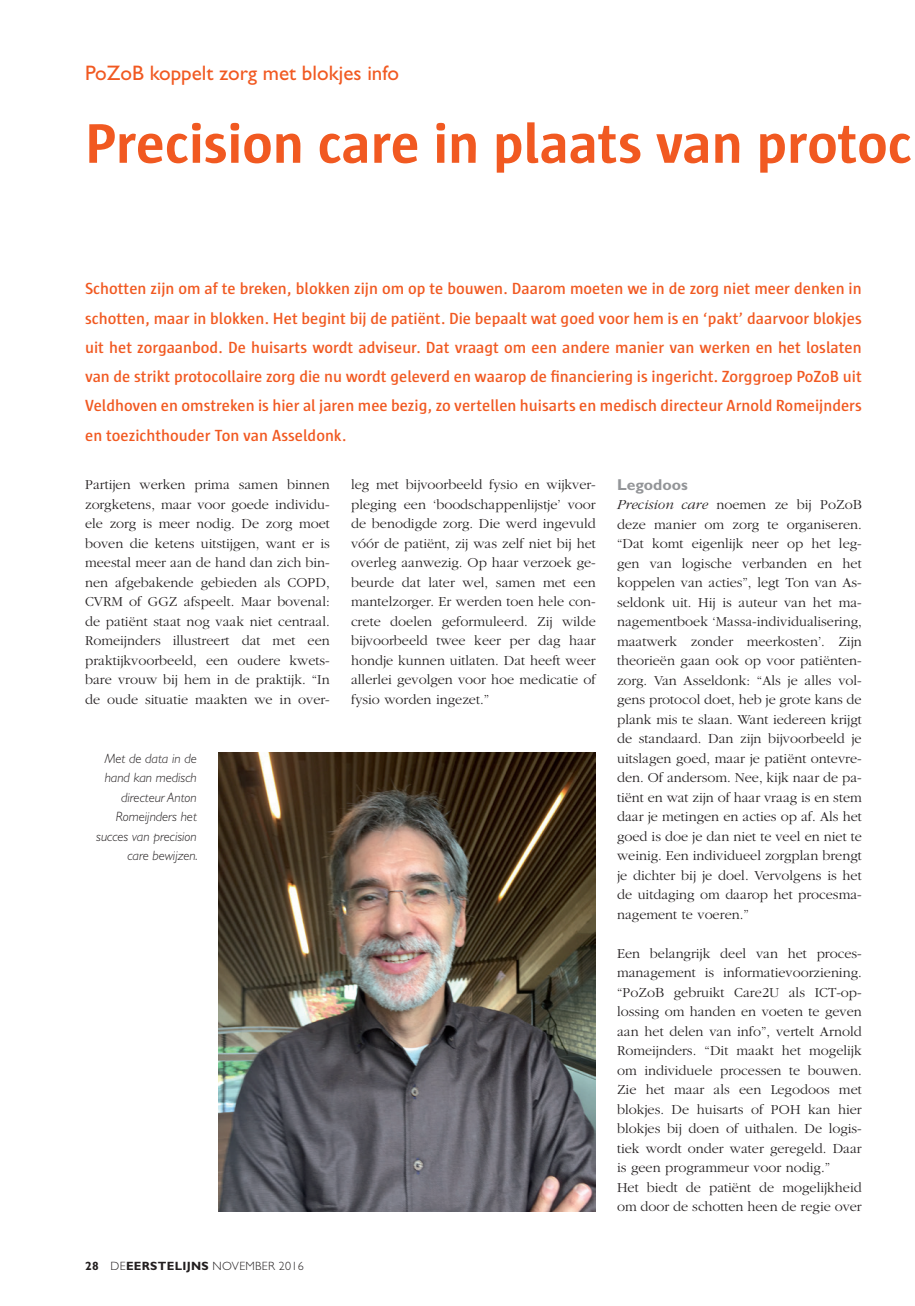
<style>
.page{position:relative;width:915px;height:1306px;background:#fff}
.page>*{position:absolute;margin:0;border:0;box-sizing:border-box;transform-origin:0 0}
.t1{font:700 57px "Sun";color:#f15921}
.t2{font:21px "Gill Sans";color:#f15921}
.t3{font:600 16.5px/29.2px "Sun";color:#f15921;text-align:justify}
.t4{font:700 15.75px "Gill Sans";color:#939598}
.t5{font:300 14.25px/19.5px "Garamond";color:#231f20;text-align:justify}
.t6{font:italic 300 13.5px/19.5px "Gill Sans";color:#231f20;text-align:right}
.t7{font:300 12px "Gill Sans";letter-spacing:.025em;color:#231f20}
.s1{font-weight:700}
.s2{font-style:italic}
</style>
<div class="page">
<img style="left:218px;top:753px;width:377px;height:458px">
<h2 class="t2" style="left:85px;top:61px;width:315px">PoZoB koppelt zorg met blokjes info</h2>
<h1 class="t1" style="left:85px;top:112px;width:828px">Precision care in plaats van protoc</h1>
<p class="t3" style="left:85px;top:274px;width:777px">Schotten zijn om af te breken, blokken zijn om op te bouwen. Daarom moeten we in de zorg niet meer denken in schotten, maar in blokken. Het begint bij de patiënt. Die bepaalt wat goed voor hem is en ‘pakt’ daarvoor blokjes uit het zorgaanbod. De huisarts wordt adviseur. Dat vraagt om een andere manier van werken en het loslaten van de strikt protocollaire zorg die nu wordt geleverd en waarop de financiering is ingericht. Zorggroep PoZoB uit Veldhoven en omstreken is hier al jaren mee bezig, zo vertellen huisarts en medisch directeur Arnold Romeijnders en toezichthouder Ton van Asseldonk.</p>
<p class="t5" style="left:85px;top:475px;width:246px">Partijen werken prima samen binnen zorgketens, maar voor goede individu&shy;ele zorg is meer nodig. De zorg moet boven die ketens uitstijgen, want er is meestal meer aan de hand dan zich bin&shy;nen afgebakende gebieden als COPD, CVRM of GGZ afspeelt. Maar bovenal: de patiënt staat nog vaak niet centraal.<br>Romeijnders illustreert dat met een praktijkvoorbeeld, een oudere kwets&shy;bare vrouw bij hem in de praktijk. “In de oude situatie maakten we in over-</p>
<p class="t6" style="left:96px;top:748px;width:103px">Met de data in de hand kan medisch directeur Anton<br>Romeijnders het succes van precision care bewijzen.</p>
<p class="t7" style="left:85px;top:1258px;width:220px"><span class="s1">28</span> DE<span class="s1">EERSTELIJNS</span> NOVEMBER 2016</p>
<p class="t5" style="left:351px;top:475px;width:246px">leg met bijvoorbeeld fysio en wijkver&shy;pleging een ‘boodschappenlijstje’ voor de benodigde zorg. Die werd ingevuld vóór de patiënt, zij was zelf niet bij het overleg aanwezig. Op haar verzoek ge&shy;beurde dat later wel, samen met een mantelzorger. Er werden toen hele con&shy;crete doelen geformuleerd. Zij wilde bijvoorbeeld twee keer per dag haar hondje kunnen uitlaten. Dat heeft weer allerlei gevolgen voor hoe medicatie of fysio worden ingezet.”</p>
<p class="t4" style="left:617px;top:475px;width:72px">Legodoos</p>
<p class="t5" style="left:617px;top:495px;width:246px"><span class="s2">Precision care</span> noemen ze bij PoZoB deze manier om zorg te organiseren. “Dat komt eigenlijk neer op het leg&shy;gen van logische verbanden en het koppelen van acties”, legt Ton van As&shy;seldonk uit. Hij is auteur van het ma&shy;nagementboek ‘Massa-individualisering, maatwerk zonder meerkosten’. Zijn theorieën gaan ook op voor patiënten&shy;zorg. Van Asseldonk: “Als je alles vol&shy;gens protocol doet, heb je grote kans de plank mis te slaan. Want iedereen krijgt de standaard. Dan zijn bijvoorbeeld je uitslagen goed, maar je patiënt ontevre&shy;den. Of andersom. Nee, kijk naar de pa&shy;tiënt en wat zijn of haar vraag is en stem daar je metingen en acties op af. Als het goed is doe je dan niet te veel en niet te weinig. Een individueel zorgplan brengt je dichter bij je doel. Vervolgens is het de uitdaging om daarop het procesma&shy;nagement te voeren.”</p>
<p class="t5" style="left:617px;top:943px;width:246px;text-align:left">Een belangrijk deel van het proces&shy;management is informatievoorziening. “PoZoB gebruikt Care2U als ICT-op&shy;lossing om handen en voeten te geven aan het delen van info”, vertelt Arnold Romeijnders. “Dit maakt het mogelijk om individuele processen te bouwen.<br>Zie het maar als een Legodoos met blokjes. De huisarts of POH kan hier blokjes bij doen of uithalen. De logis&shy;tiek wordt onder water geregeld. Daar is geen programmeur voor nodig.”<br>Het biedt de patiënt de mogelijkheid om door de schotten heen de regie over</p>
</div>
